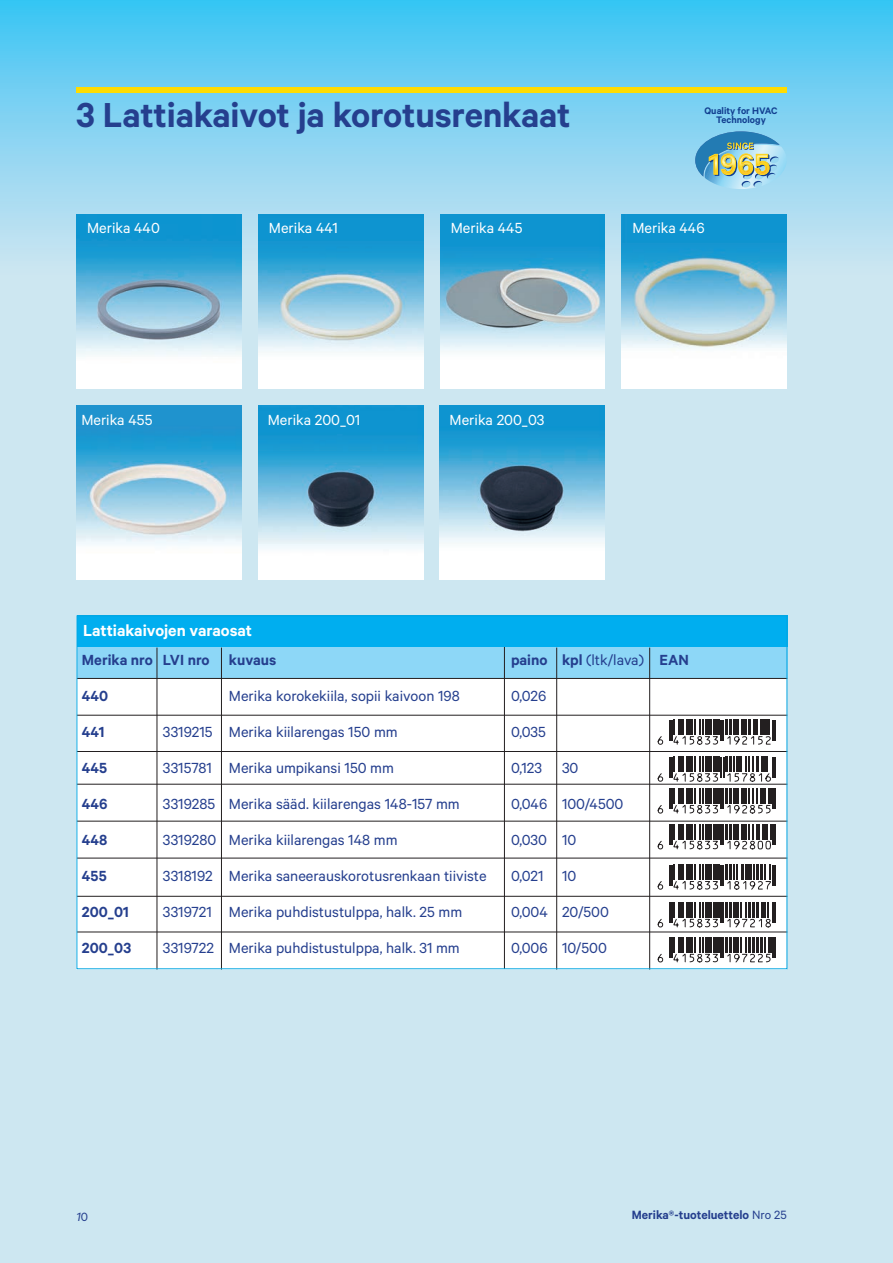
<style>
.page{position:relative;width:893px;height:1263px;background:#cde7f1}
.page>*{position:absolute;margin:0;border:0;box-sizing:border-box;transform-origin:0 0}
.t1{font:600 39px "Calibre";letter-spacing:-.005em;color:#253f8e}
.t2{font:600 18px "Calibre";color:#fff}
.t3{font:16.5px "Calibre";color:#253f8e}
.t4{font:600 16.5px "Calibre";color:#253f8e}
.t5{font:16.5px "Calibre";color:#fff}
.t6{font:600 13.5px "Calibre";color:#253f8e}
.t7{font:italic 13.5px "Calibre";color:#253f8e}
.t8{font:600 10.65px "Calibre";color:#123f90}
.s1{font-weight:400}
.s2{font-style:normal}
</style>
<div class="page">
<div style="left:0;top:0;width:893px;height:275px;background:linear-gradient(to bottom,#3ec4f3,#d2e5f1)"></div>
<div style="left:77px;top:87px;width:710px;height:6px;background:#ffdc01"></div>
<svg style="left:695px;top:131px;width:92px;height:58px;background:#8bbbc0"></svg>
<img style="left:258px;top:405px;width:165px;height:175px">
<img style="left:439px;top:405px;width:166px;height:175px">
<div style="left:77px;top:615px;width:710px;height:354px;background:#fff"></div>
<img style="left:258px;top:214px;width:165px;height:174px">
<img style="left:440px;top:214px;width:165px;height:174px">
<img style="left:622px;top:214px;width:165px;height:174px">
<img style="left:77px;top:214px;width:164px;height:174px">
<img style="left:77px;top:405px;width:164px;height:175px">
<div style="left:77px;top:646px;width:710px;height:32px;background:#8dd7f7"></div>
<hr style="left:77px;top:678px;width:710px;height:1px;background:#231f20">
<hr style="left:77px;top:715px;width:710px;height:1px;background:#231f20">
<hr style="left:77px;top:751px;width:710px;height:1px;background:#231f20">
<hr style="left:77px;top:821px;width:710px;height:1px;background:#231f20">
<hr style="left:77px;top:858px;width:710px;height:1px;background:#231f20">
<hr style="left:77px;top:932px;width:710px;height:1px;background:#231f20">
<hr style="left:77px;top:896px;width:710px;height:1px;background:#231f20">
<hr style="left:77px;top:784px;width:710px;height:1px;background:#231f20">
<hr style="left:221px;top:648px;width:1px;height:321px;background:#231f20">
<hr style="left:157px;top:648px;width:1px;height:321px;background:#231f20">
<hr style="left:504px;top:647px;width:1px;height:322px;background:#231f20">
<hr style="left:556px;top:648px;width:1px;height:321px;background:#231f20">
<hr style="left:649px;top:648px;width:1px;height:321px;background:#231f20">
<div style="left:77px;top:615px;width:710px;height:32px;background:#00aeef"></div>
<svg style="left:657px;top:720px;width:119px;height:250px"></svg>
<h1 class="t1" style="left:77px;top:92px;width:495px">3 Lattiakaivot ja korotusrenkaat</h1>
<p class="t8" style="left:704px;top:104px;width:74px">Quality for HVAC</p>
<p class="t8" style="left:716px;top:114px;width:51px">Technology</p>
<p class="t5" style="left:87px;top:218px;width:74px">Merika 440</p>
<p class="t5" style="left:269px;top:218px;width:71px">Merika 441</p>
<p class="t5" style="left:451px;top:218px;width:73px">Merika 445</p>
<p class="t5" style="left:632px;top:218px;width:74px">Merika 446</p>
<p class="t5" style="left:81px;top:410px;width:73px">Merika 455</p>
<p class="t5" style="left:268px;top:410px;width:94px">Merika 200_01</p>
<p class="t5" style="left:450px;top:410px;width:96px">Merika 200_03</p>
<p class="t2" style="left:83px;top:620px;width:171px">Lattiakaivojen varaosat</p>
<p class="t4" style="left:82px;top:650px;width:196px">Merika nro LVI nro kuvaus</p>
<p class="t4" style="left:511px;top:650px;width:179px">paino kpl <span class="s1">(ltk/lava)</span> EAN</p>
<p class="t4" style="left:82px;top:686px;width:28px">440</p>
<p class="t3" style="left:229px;top:686px;width:232px">Merika korokekiila, sopii kaivoon 198</p>
<p class="t3" style="left:511px;top:686px;width:37px">0,026</p>
<p class="t4" style="left:82px;top:722px;width:24px">441</p>
<p class="t3" style="left:163px;top:722px;width:236px">3319215 Merika kiilarengas 150 mm</p>
<p class="t3" style="left:511px;top:722px;width:37px">0,035</p>
<p class="t4" style="left:82px;top:758px;width:27px">445</p>
<p class="t3" style="left:163px;top:758px;width:232px">3315781 Merika umpikansi 150 mm</p>
<p class="t3" style="left:511px;top:758px;width:69px">0,123 30</p>
<p class="t4" style="left:82px;top:794px;width:27px">446</p>
<p class="t3" style="left:163px;top:794px;width:298px">3319285 Merika sääd. kiilarengas 148-157 mm</p>
<p class="t3" style="left:511px;top:794px;width:114px">0,046 100/4500</p>
<p class="t4" style="left:82px;top:830px;width:27px">448</p>
<p class="t3" style="left:163px;top:830px;width:236px">3319280 Merika kiilarengas 148 mm</p>
<p class="t3" style="left:511px;top:830px;width:67px">0,030 10</p>
<p class="t4" style="left:82px;top:866px;width:26px">455</p>
<p class="t3" style="left:163px;top:866px;width:325px">3318192 Merika saneerauskorotusrenkaan tiiviste</p>
<p class="t3" style="left:511px;top:866px;width:67px">0,021 10</p>
<p class="t4" style="left:82px;top:902px;width:49px">200_01</p>
<p class="t3" style="left:163px;top:902px;width:301px">3319721 Merika puhdistustulppa, halk. 25 mm</p>
<p class="t3" style="left:511px;top:902px;width:100px">0,004 20/500</p>
<p class="t4" style="left:82px;top:938px;width:51px">200_03</p>
<p class="t3" style="left:163px;top:938px;width:298px">3319722 Merika puhdistustulppa, halk. 31 mm</p>
<p class="t3" style="left:511px;top:938px;width:97px">0,006 10/500</p>
<p class="t7" style="left:77px;top:1209px;width:13px">1<span class="s2">0</span></p>
<p class="t6" style="left:632px;top:1207px;width:156px">Merika®-tuoteluettelo <span class="s1">Nro 25</span></p>
</div>
